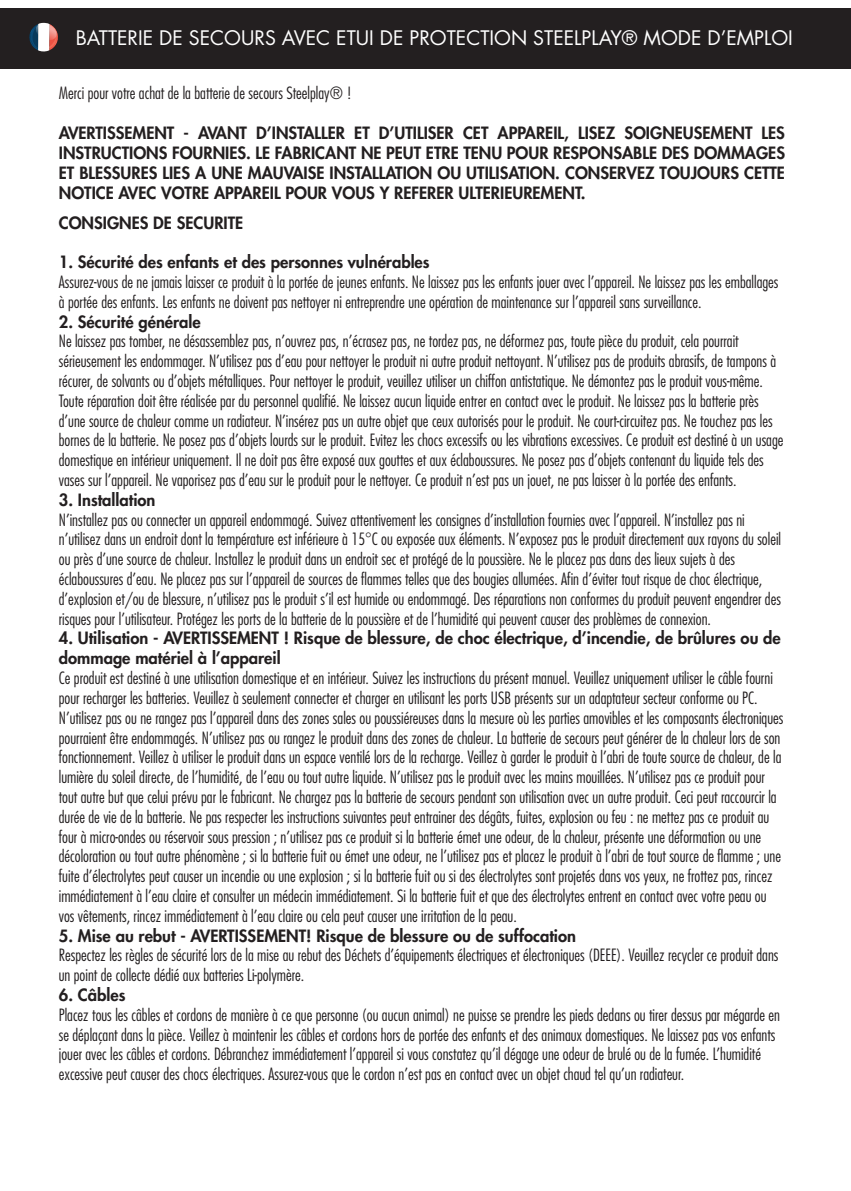
<style>
.page{position:relative;width:851px;height:1191px;background:#fff}
.page>*{position:absolute;margin:0;border:0;box-sizing:border-box;transform-origin:0 0}
.t1{font:19.5px "Futura";color:#fff}
.t2{font:300 condensed 16.5px/19.8px "Futura";color:#231f20}
.t3{font:800 16.5px/19.8px "Futura";color:#231f20;text-align:justify}
</style>
<div class="page">
<div style="left:0;top:9px;width:850px;height:60px;background:#231f20"></div>
<svg style="left:29px;top:23px;width:29px;height:29px"></svg>
<p class="t1" style="left:76px;top:25px;width:718px">BATTERIE DE SECOURS AVEC ETUI DE PROTECTION STEELPLAY® MODE D’EMPLOI</p>
<p class="t2" style="left:59px;top:83px;width:295px">Merci pour votre achat de la batterie de secours Steelplay® !</p>
<p class="t3" style="left:59px;top:123px;width:727px">AVERTISSEMENT - AVANT D’INSTALLER ET D’UTILISER CET APPAREIL, LISEZ SOIGNEUSEMENT LES INSTRUCTIONS FOURNIES. LE FABRICANT NE PEUT ETRE TENU POUR RESPONSABLE DES DOMMAGES ET BLESSURES LIES A UNE MAUVAISE INSTALLATION OU UTILISATION. CONSERVEZ TOUJOURS CETTE NOTICE AVEC VOTRE APPAREIL POUR VOUS Y REFERER ULTERIEUREMENT.</p>
<p class="t3" style="left:59px;top:212px;width:186px">CONSIGNES DE SECURITE</p>
<p class="t3" style="left:59px;top:252px;width:372px">1. Sécurité des enfants et des personnes vulnérables</p>
<p class="t2" style="left:59px;top:272px;width:721px">Assurez-vous de ne jamais laisser ce produit à la portée de jeunes enfants. Ne laissez pas les enfants jouer avec l’appareil. Ne laissez pas les emballages à portée des enfants. Les enfants ne doivent pas nettoyer ni entreprendre une opération de maintenance sur l’appareil sans surveillance.</p>
<p class="t3" style="left:59px;top:311px;width:143px">2. Sécurité générale</p>
<p class="t2" style="left:59px;top:331px;width:726px">Ne laissez pas tomber, ne désassemblez pas, n’ouvrez pas, n’écrasez pas, ne tordez pas, ne déformez pas, toute pièce du produit, cela pourrait sérieusement les endommager. N’utilisez pas d’eau pour nettoyer le produit ni autre produit nettoyant. N’utilisez pas de produits abrasifs, de tampons à récurer, de solvants ou d’objets métalliques. Pour nettoyer le produit, veuillez utiliser un chiffon antistatique. Ne démontez pas le produit vous-même.<br>Toute réparation doit être réalisée par du personnel qualifié. Ne laissez aucun liquide entrer en contact avec le produit. Ne laissez pas la batterie près d’une source de chaleur comme un radiateur. N’insérez pas un autre objet que ceux autorisés pour le produit. Ne court-circuitez pas. Ne touchez pas les bornes de la batterie. Ne posez pas d’objets lourds sur le produit. Evitez les chocs excessifs ou les vibrations excessives. Ce produit est destiné à un usage domestique en intérieur uniquement. Il ne doit pas être exposé aux gouttes et aux éclaboussures. Ne posez pas d’objets contenant du liquide tels des vases sur l’appareil. Ne vaporisez pas d’eau sur le produit pour le nettoyer. Ce produit n’est pas un jouet, ne pas laisser à la portée des enfants.</p>
<p class="t3" style="left:59px;top:490px;width:98px">3. Installation</p>
<p class="t2" style="left:59px;top:509px;width:723px">N’installez pas ou connecter un appareil endommagé. Suivez attentivement les consignes d’installation fournies avec l’appareil. N’installez pas ni n’utilisez dans un endroit dont la température est inférieure à 15°C ou exposée aux éléments. N’exposez pas le produit directement aux rayons du soleil ou près d’une source de chaleur. Installez le produit dans un endroit sec et protégé de la poussière. Ne le placez pas dans des lieux sujets à des éclaboussures d’eau. Ne placez pas sur l’appareil de sources de flammes telles que des bougies allumées. Afin d’éviter tout risque de choc électrique, d’explosion et/ou de blessure, n’utilisez pas le produit s’il est humide ou endommagé. Des réparations non conformes du produit peuvent engendrer des risques pour l’utilisateur. Protégez les ports de la batterie de la poussière et de l’humidité qui peuvent causer des problèmes de connexion.</p>
<p class="t3" style="left:59px;top:628px;width:723px">4. Utilisation - AVERTISSEMENT ! Risque de blessure, de choc électrique, d’incendie, de brûlures ou de dommage matériel à l’appareil</p>
<p class="t2" style="left:59px;top:668px;width:726px">Ce produit est destiné à une utilisation domestique et en intérieur. Suivez les instructions du présent manuel. Veuillez uniquement utiliser le câble fourni pour recharger les batteries. Veuillez à seulement connecter et charger en utilisant les ports USB présents sur un adaptateur secteur conforme ou PC.<br>N’utilisez pas ou ne rangez pas l’appareil dans des zones sales ou poussiéreuses dans la mesure où les parties amovibles et les composants électroniques pourraient être endommagés. N’utilisez pas ou rangez le produit dans des zones de chaleur. La batterie de secours peut générer de la chaleur lors de son fonctionnement. Veillez à utiliser le produit dans un espace ventilé lors de la recharge. Veillez à garder le produit à l’abri de toute source de chaleur, de la lumière du soleil directe, de l’humidité, de l’eau ou tout autre liquide. N’utilisez pas le produit avec les mains mouillées. N’utilisez pas ce produit pour tout autre but que celui prévu par le fabricant. Ne chargez pas la batterie de secours pendant son utilisation avec un autre produit. Ceci peut raccourcir la durée de vie de la batterie. Ne pas respecter les instructions suivantes peut entrainer des dégâts, fuites, explosion ou feu : ne mettez pas ce produit au four à micro-ondes ou réservoir sous pression ; n’utilisez pas ce produit si la batterie émet une odeur, de la chaleur, présente une déformation ou une décoloration ou tout autre phénomène ; si la batterie fuit ou émet une odeur, ne l’utilisez pas et placez le produit à l’abri de tout source de flamme ; une fuite d’électrolytes peut causer un incendie ou une explosion ; si la batterie fuit ou si des électrolytes sont projetés dans vos yeux, ne frottez pas, rincez immédiatement à l’eau claire et consulter un médecin immédiatement. Si la batterie fuit et que des électrolytes entrent en contact avec votre peau ou vos vêtements, rincez immédiatement à l’eau claire ou cela peut causer une irritation de la peau.</p>
<p class="t3" style="left:59px;top:925px;width:518px">5. Mise au rebut - AVERTISSEMENT! Risque de blessure ou de suffocation</p>
<p class="t2" style="left:59px;top:945px;width:721px">Respectez les règles de sécurité lors de la mise au rebut des Déchets d’équipements électriques et électroniques (DEEE). Veuillez recycler ce produit dans un point de collecte dédié aux batteries Li-polymère.</p>
<p class="t3" style="left:59px;top:985px;width:68px">6. Câbles</p>
<p class="t2" style="left:59px;top:1004px;width:722px">Placez tous les câbles et cordons de manière à ce que personne (ou aucun animal) ne puisse se prendre les pieds dedans ou tirer dessus par mégarde en se déplaçant dans la pièce. Veillez à maintenir les câbles et cordons hors de portée des enfants et des animaux domestiques. Ne laissez pas vos enfants jouer avec les câbles et cordons. Débranchez immédiatement l’appareil si vous constatez qu’il dégage une odeur de brulé ou de la fumée. L’humidité excessive peut causer des chocs électriques. Assurez-vous que le cordon n’est pas en contact avec un objet chaud tel qu’un radiateur.</p>
</div>
